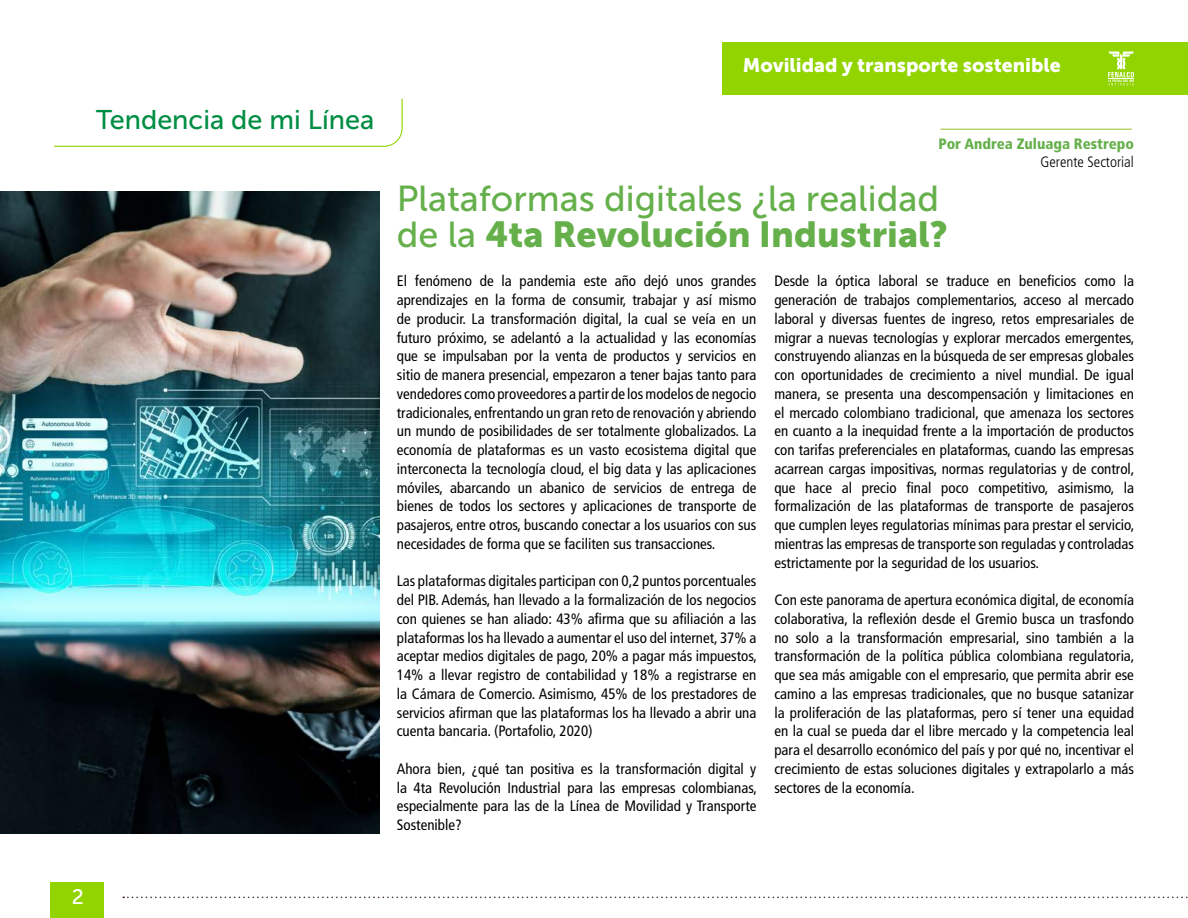
<style>
.page{position:relative;width:1188px;height:918px;background:#fff}
.page>*{position:absolute;margin:0;border:0;box-sizing:border-box;transform-origin:0 0}
.t1{font:36px "Museo Sans 500";color:#65b04b}
.t2{font:36px "Museo Sans 900";color:#65b04b}
.t3{font:27px "Museo Sans 500";color:#008e43}
.t4{font:21px "Museo Sans 500";color:#fff}
.t5{font:19.5px "Museo Sans 900";color:#fff}
.t6{font:condensed 15px/18.8px "Frutiger LT Std";color:#000;text-align:justify}
.t7{font:900 condensed 15px "Frutiger LT Std";color:#65b04b}
.t8{font:300 condensed 15px "Frutiger LT Std";color:#000}
.s1{font-family:"Museo Sans 500"}
</style>
<div class="page">
<div style="left:723px;top:42px;width:465px;height:53px;background:#91d400"></div>
<svg style="left:1108px;top:52px;width:26px;height:34px"></svg>
<svg style="left:123px;top:897px;width:1065px;height:1px"></svg>
<div style="left:51px;top:882px;width:53px;height:36px;background:#91d400"></div>
<hr style="left:941px;top:129px;width:191px;height:1px;background:#95c11f">
<svg style="left:54px;top:98px;width:349px;height:49px"></svg>
<img style="left:0;top:191px;width:380px;height:643px">
<h2 class="t3" style="left:96px;top:105px;width:280px">Tendencia de mi Línea</h2>
<h3 class="t4" style="left:72px;top:886px;width:14px">2</h3>
<h3 class="t5" style="left:743px;top:54px;width:319px">Movilidad y transporte sostenible</h3>
<p class="t7" style="left:939px;top:134px;width:197px">Por Andrea Zuluaga Restrepo</p>
<p class="t8" style="left:1041px;top:153px;width:95px">Gerente Sectorial</p>
<h1 class="t1" style="left:397px;top:179px;width:544px">Plataformas digitales ¿la realidad</h1>
<h1 class="t2" style="left:397px;top:214px;width:553px"><span class="s1">de la</span> 4ta Revolución Industrial?</h1>
<p class="t6" style="left:397px;top:272px;width:361px">El fenómeno de la pandemia este año dejó unos grandes aprendizajes en la forma de consumir, trabajar y así mismo de producir. La transformación digital, la cual se veía en un futuro próximo, se adelantó a la actualidad y las economías que se impulsaban por la venta de productos y servicios en sitio de manera presencial, empezaron a tener bajas tanto para vendedores como proveedores a partir de los modelos de negocio tradicionales, enfrentando un gran reto de renovación y abriendo un mundo de posibilidades de ser totalmente globalizados. La economía de plataformas es un vasto ecosistema digital que interconecta la tecnología cloud, el big data y las aplicaciones móviles, abarcando un abanico de servicios de entrega de bienes de todos los sectores y aplicaciones de transporte de pasajeros, entre otros, buscando conectar a los usuarios con sus necesidades de forma que se faciliten sus transacciones.</p>
<p class="t6" style="left:397px;top:572px;width:362px">Las plataformas digitales participan con 0,2 puntos porcentuales del PIB. Además, han llevado a la formalización de los negocios con quienes se han aliado: 43% afirma que su afiliación a las plataformas los ha llevado a aumentar el uso del internet, 37% a aceptar medios digitales de pago, 20% a pagar más impuestos, 14% a llevar registro de contabilidad y 18% a registrarse en la Cámara de Comercio. Asimismo, 45% de los prestadores de servicios afirman que las plataformas los ha llevado a abrir una cuenta bancaria. (Portafolio, 2020)</p>
<p class="t6" style="left:397px;top:759px;width:362px">Ahora bien, ¿qué tan positiva es la transformación digital y la 4ta Revolución Industrial para las empresas colombianas, especialmente para las de la Línea de Movilidad y Transporte Sostenible?</p>
<p class="t6" style="left:774px;top:272px;width:362px">Desde la óptica laboral se traduce en beneficios como la generación de trabajos complementarios, acceso al mercado laboral y diversas fuentes de ingreso, retos empresariales de migrar a nuevas tecnologías y explorar mercados emergentes, construyendo alianzas en la búsqueda de ser empresas globales con oportunidades de crecimiento a nivel mundial. De igual manera, se presenta una descompensación y limitaciones en el mercado colombiano tradicional, que amenaza los sectores en cuanto a la inequidad frente a la importación de productos con tarifas preferenciales en plataformas, cuando las empresas acarrean cargas impositivas, normas regulatorias y de control, que hace al precio final poco competitivo, asimismo, la formalización de las plataformas de transporte de pasajeros que cumplen leyes regulatorias mínimas para prestar el servicio, mientras las empresas de transporte son reguladas y controladas estrictamente por la seguridad de los usuarios.</p>
<p class="t6" style="left:774px;top:591px;width:362px">Con este panorama de apertura económica digital, de economía colaborativa, la reflexión desde el Gremio busca un trasfondo no solo a la transformación empresarial, sino también a la transformación de la política pública colombiana regulatoria, que sea más amigable con el empresario, que permita abrir ese camino a las empresas tradicionales, que no busque satanizar la proliferación de las plataformas, pero sí tener una equidad en la cual se pueda dar el libre mercado y la competencia leal para el desarrollo económico del país y por qué no, incentivar el crecimiento de estas soluciones digitales y extrapolarlo a más sectores de la economía.</p>
</div>
